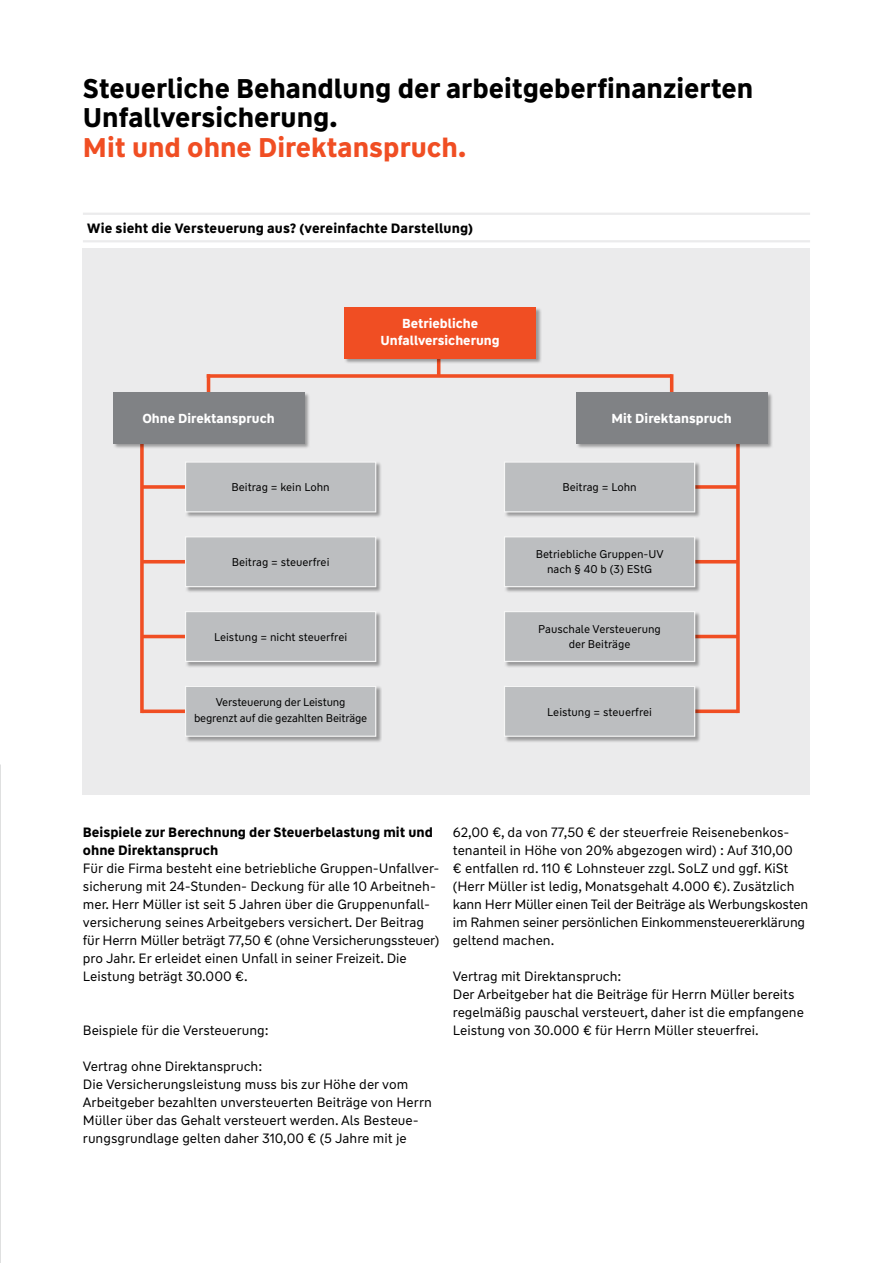
<style>
.page{position:relative;width:893px;height:1263px;background:#fff}
.page>*{position:absolute;margin:0;border:0;box-sizing:border-box;transform-origin:0 0}
.t1{font:700 27px/29.7px "WW Type";color:#000}
.t2{font:700 27px "WW Type";color:#f04e23}
.t3{font:13.5px/18px "WW Type";color:#000}
.t4{font:700 13.5px/18px "WW Type";color:#000}
.t5{font:700 13.05px/16.6px "WW Type";color:#fff;text-align:center}
.t6{font:11.25px/15.5px "WW Type";color:#000;text-align:center}
</style>
<div class="page">
<div style="left:83px;top:249px;width:727px;height:546px;background:#ebebec"></div>
<hr style="left:83px;top:213px;width:727px;height:2px;background:#ebebec">
<hr style="left:83px;top:240px;width:727px;height:2px;background:#ebebec">
<hr style="left:437px;top:337px;width:3px;height:39px;background:#f04e23">
<hr style="left:207px;top:374px;width:3px;height:64px;background:#f04e23">
<hr style="left:670px;top:374px;width:3px;height:64px;background:#f04e23">
<div style="left:344px;top:307px;width:198px;height:57px;background:#000;opacity:.35"></div>
<div style="left:344px;top:307px;width:192px;height:51px;background:#f04e23"></div>
<svg style="left:210px;top:374px;width:462px;height:4px;background:#ef5e38"></svg>
<svg style="left:736px;top:450px;width:4px;height:263px"></svg>
<svg style="left:701px;top:485px;width:37px;height:4px"></svg>
<hr style="left:673px;top:560px;width:65px;height:3px;background:#f04e23">
<hr style="left:685px;top:635px;width:53px;height:3px;background:#f04e23">
<svg style="left:701px;top:709px;width:37px;height:4px"></svg>
<svg style="left:140px;top:450px;width:4px;height:263px"></svg>
<svg style="left:142px;top:485px;width:43px;height:4px"></svg>
<hr style="left:142px;top:560px;width:64px;height:3px;background:#f04e23">
<hr style="left:142px;top:635px;width:52px;height:3px;background:#f04e23">
<svg style="left:142px;top:709px;width:43px;height:4px"></svg>
<div style="left:504px;top:461px;width:197px;height:58px;background:#000;opacity:.35"></div>
<div style="left:504px;top:462px;width:191px;height:50px;background:#bcbec0"></div>
<div style="left:504px;top:461px;width:191px;height:51px;border:1px solid #f6f6f6"></div>
<div style="left:504px;top:536px;width:197px;height:57px;background:#000;opacity:.35"></div>
<div style="left:504px;top:537px;width:191px;height:50px;background:#bcbec0"></div>
<div style="left:504px;top:536px;width:191px;height:51px;border:1px solid #f6f6f6"></div>
<div style="left:504px;top:611px;width:197px;height:57px;background:#000;opacity:.35"></div>
<div style="left:504px;top:612px;width:191px;height:49px;background:#bcbec0"></div>
<div style="left:504px;top:611px;width:191px;height:51px;border:1px solid #f6f6f6"></div>
<div style="left:185px;top:461px;width:197px;height:58px;background:#000;opacity:.35"></div>
<div style="left:186px;top:462px;width:190px;height:50px;background:#bcbec0"></div>
<div style="left:185px;top:461px;width:191px;height:51px;border:1px solid #f6f6f6"></div>
<div style="left:185px;top:536px;width:197px;height:57px;background:#000;opacity:.35"></div>
<div style="left:186px;top:537px;width:190px;height:50px;background:#bcbec0"></div>
<div style="left:185px;top:536px;width:191px;height:51px;border:1px solid #f6f6f6"></div>
<div style="left:185px;top:611px;width:197px;height:57px;background:#000;opacity:.35"></div>
<div style="left:186px;top:612px;width:190px;height:49px;background:#bcbec0"></div>
<div style="left:185px;top:611px;width:191px;height:51px;border:1px solid #f6f6f6"></div>
<div style="left:185px;top:686px;width:197px;height:57px;background:#000;opacity:.35"></div>
<div style="left:186px;top:686px;width:190px;height:50px;background:#bcbec0"></div>
<div style="left:185px;top:686px;width:191px;height:51px;border:1px solid #f6f6f6"></div>
<div style="left:504px;top:686px;width:197px;height:57px;background:#000;opacity:.35"></div>
<div style="left:504px;top:686px;width:191px;height:50px;background:#bcbec0"></div>
<div style="left:504px;top:686px;width:191px;height:51px;border:1px solid #f6f6f6"></div>
<div style="left:576px;top:392px;width:198px;height:58px;background:#000;opacity:.35"></div>
<div style="left:576px;top:393px;width:191px;height:51px;background:#808285"></div>
<div style="left:113px;top:392px;width:197px;height:58px;background:#000;opacity:.35"></div>
<div style="left:113px;top:393px;width:191px;height:51px;background:#808285"></div>
<hr style="left:892px;top:764px;width:1px;height:499px;background:#808285">
<hr style="left:892px;top:764px;width:1px;height:44px;background:#fff">
<h1 class="t1" style="left:83px;top:73px;width:672px">Steuerliche Behandlung der arbeitgeberfinanzierten<br>Unfallversicherung.</h1>
<h1 class="t2" style="left:83px;top:130px;width:385px">Mit und ohne Direktanspruch.</h1>
<p class="t4" style="left:87px;top:219px;width:387px">Wie sieht die Versteuerung aus? (vereinfachte Darstellung)</p>
<p class="t5" style="left:381px;top:315px;width:121px">Betriebliche<br>Unfallversicherung</p>
<p class="t5" style="left:142px;top:410px;width:134px">Ohne Direktanspruch</p>
<p class="t5" style="left:612px;top:410px;width:122px">Mit Direktanspruch</p>
<p class="t6" style="left:232px;top:480px;width:100px">Beitrag = kein Lohn</p>
<p class="t6" style="left:232px;top:555px;width:99px">Beitrag = steuerfrei</p>
<p class="t6" style="left:214px;top:629px;width:135px">Leistung = nicht steuerfrei</p>
<p class="t6" style="left:562px;top:480px;width:76px">Beitrag = Lohn</p>
<p class="t6" style="left:536px;top:546px;width:130px">Betriebliche Gruppen-UV nach § 40 b (3) EStG</p>
<p class="t6" style="left:538px;top:621px;width:124px">Pauschale Versteuerung der Beiträge</p>
<p class="t6" style="left:194px;top:695px;width:175px">Versteuerung der Leistung begrenzt auf die gezahlten Beiträge</p>
<p class="t6" style="left:547px;top:704px;width:106px">Leistung = steuerfrei</p>
<p class="t4" style="left:83px;top:823px;width:351px">Beispiele zur Berechnung der Steuerbelastung mit und ohne Direktanspruch</p>
<p class="t3" style="left:83px;top:859px;width:358px">Für die Firma besteht eine betriebliche Gruppen-Unfallver&shy;sicherung mit 24-Stunden- Deckung für alle 10 Arbeitneh&shy;mer. Herr Müller ist seit 5 Jahren über die Gruppenunfall&shy;versicherung seines Arbeitgebers versichert. Der Beitrag für Herrn Müller beträgt 77,50 € (ohne Versicherungssteuer) pro Jahr. Er erleidet einen Unfall in seiner Freizeit. Die Leistung beträgt 30.000 €.</p>
<p class="t3" style="left:83px;top:1021px;width:187px">Beispiele für die Versteuerung:</p>
<p class="t3" style="left:83px;top:1057px;width:350px">Vertrag ohne Direktanspruch:<br>Die Versicherungsleistung muss bis zur Höhe der vom Arbeitgeber bezahlten unversteuerten Beiträge von Herrn Müller über das Gehalt versteuert werden. Als Besteue&shy;rungsgrundlage gelten daher 310,00 € (5 Jahre mit je</p>
<p class="t3" style="left:453px;top:823px;width:357px">62,00 €, da von 77,50 € der steuerfreie Reisenebenkos&shy;tenanteil in Höhe von 20% abgezogen wird) : Auf 310,00<br>€ entfallen rd. 110 € Lohnsteuer zzgl. SoLZ und ggf. KiSt (Herr Müller ist ledig, Monatsgehalt 4.000 €). Zusätzlich kann Herr Müller einen Teil der Beiträge als Werbungskosten im Rahmen seiner persönlichen Einkommensteuererklärung geltend machen.</p>
<p class="t3" style="left:453px;top:967px;width:353px">Vertrag mit Direktanspruch:<br>Der Arbeitgeber hat die Beiträge für Herrn Müller bereits regelmäßig pauschal versteuert, daher ist die empfangene Leistung von 30.000 € für Herrn Müller steuerfrei.</p>
</div>
